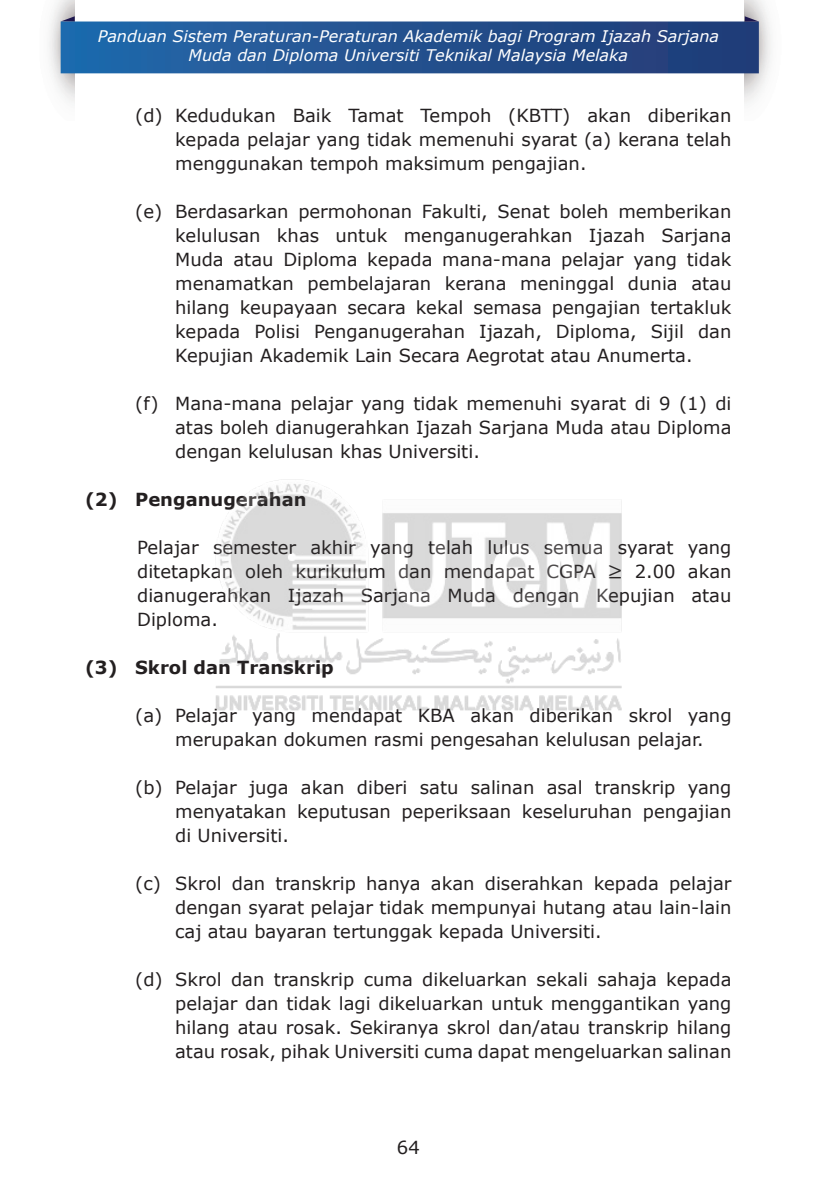
<style>
.page{position:relative;width:840px;height:1192px;background:#fff}
.page>*{position:absolute;margin:0;border:0;box-sizing:border-box;transform-origin:0 0}
.t1{font:18px/24px "Verdana";color:#231f20;text-align:justify}
.t2{font:700 18px "Verdana";color:#231f20}
.t3{font:italic 16px/19.2px "Verdana";color:#fff;text-align:center}
.s1{font-family:"Tw Cen";font-size:22px}
</style>
<div class="page">
<img style="left:49px;top:0;width:26px;height:103px">
<svg style="left:61px;top:16px;width:698px;height:57px;background:#366199"></svg>
<img style="left:215px;top:479px;width:407px;height:232px">
<p class="t3" style="left:98px;top:27px;width:623px">Panduan Sistem Peraturan-Peraturan Akademik bagi Program Ijazah Sarjana<br>Muda dan Diploma Universiti Teknikal Malaysia Melaka</p>
<p class="t1" style="left:175px;top:103px;width:558px;text-indent:-40px">(d) Kedudukan Baik Tamat Tempoh (KBTT) akan diberikan kepada pelajar yang tidak memenuhi syarat (a) kerana telah menggunakan tempoh maksimum pengajian.</p>
<p class="t1" style="left:175px;top:199px;width:558px;text-indent:-40px">(e) Berdasarkan permohonan Fakulti, Senat boleh memberikan kelulusan khas untuk menganugerahkan Ijazah Sarjana Muda atau Diploma kepada mana-mana pelajar yang tidak menamatkan pembelajaran kerana meninggal dunia atau hilang keupayaan secara kekal semasa pengajian tertakluk kepada Polisi Penganugerahan Ijazah, Diploma, Sijil dan Kepujian Akademik Lain Secara Aegrotat atau Anumerta.</p>
<p class="t1" style="left:175px;top:391px;width:558px;text-indent:-40px">(f) Mana-mana pelajar yang tidak memenuhi syarat di 9 (1) di atas boleh dianugerahkan Ijazah Sarjana Muda atau Diploma dengan kelulusan khas Universiti.</p>
<p class="t2" style="left:85px;top:486px;width:223px">(2) Penganugerahan</p>
<p class="t1" style="left:137px;top:535px;width:596px">Pelajar semester akhir yang telah lulus semua syarat yang ditetapkan oleh kurikulum dan mendapat CGPA <span class="s1">≥</span> 2.00 akan dianugerahkan Ijazah Sarjana Muda dengan Kepujian atau Diploma.</p>
<p class="t2" style="left:85px;top:654px;width:250px">(3) Skrol dan Transkrip</p>
<p class="t1" style="left:175px;top:703px;width:558px;text-indent:-40px">(a) Pelajar yang mendapat KBA akan diberikan skrol yang merupakan dokumen rasmi pengesahan kelulusan pelajar.</p>
<p class="t1" style="left:175px;top:775px;width:558px;text-indent:-40px">(b) Pelajar juga akan diberi satu salinan asal transkrip yang menyatakan keputusan peperiksaan keseluruhan pengajian di Universiti.</p>
<p class="t1" style="left:175px;top:871px;width:558px;text-indent:-40px">(c) Skrol dan transkrip hanya akan diserahkan kepada pelajar dengan syarat pelajar tidak mempunyai hutang atau lain-lain caj atau bayaran tertunggak kepada Universiti.</p>
<p class="t1" style="left:175px;top:967px;width:558px;text-indent:-40px">(d) Skrol dan transkrip cuma dikeluarkan sekali sahaja kepada pelajar dan tidak lagi dikeluarkan untuk menggantikan yang hilang atau rosak. Sekiranya skrol dan/atau transkrip hilang atau rosak, pihak Universiti cuma dapat mengeluarkan salinan</p>
<p class="t1" style="left:397px;top:1135px;width:24px">64</p>
</div>
